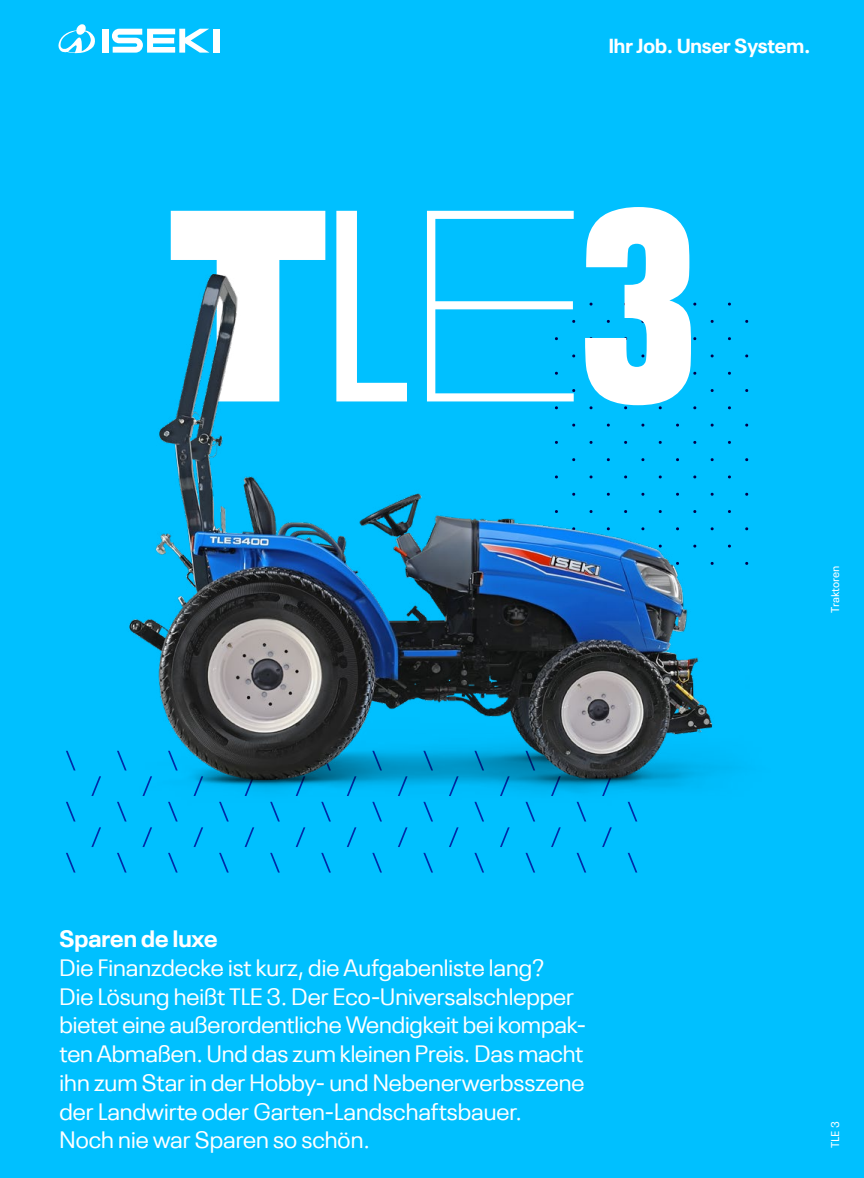
<style>
.page{position:relative;width:864px;height:1178px;background:#fff}
.page>*{position:absolute;margin:0;border:0;box-sizing:border-box;transform-origin:0 0}
.t1{font:900 expanded 270px "Neue Plak";color:#fff}
.t2{font:23.7px/28.7px "Neue Plak";color:#fff}
.t3{font:700 23.7px "Neue Plak";color:#fff}
.t4{font:700 20.25px "Neue Plak";color:#fff}
.t5{font:11.25px "Neue Plak Text";letter-spacing:-.005em;color:#fff}
.s1{font-weight:400;font-stretch:condensed}
.s2{font-weight:100}
.s3{font-stretch:condensed}
</style>
<div class="page">
<div style="left:0;top:0;width:863px;height:1178px;background:#00c0ff"></div>
<svg style="left:327px;top:868px;width:4px;height:4px"></svg>
<svg style="left:58px;top:24px;width:37px;height:30px"></svg>
<div style="left:102px;top:29px;width:6px;height:24px;background:#fff"></div>
<div style="left:214px;top:29px;width:6px;height:24px;background:#fff"></div>
<svg style="left:112px;top:29px;width:97px;height:24px"></svg>
<img style="left:66px;top:274px;width:683px;height:594px">
<p class="t4" style="left:608px;top:29px;width:203px">Ihr Job. Unser System.</p>
<h1 class="t1" style="left:168px;top:76px;width:528px">T<span class="s1">L</span><span class="s2">E</span><span class="s3">3</span></h1>
<p class="t5" style="left:825px;top:612px;width:49px;rotate:-90deg">Traktoren</p>
<p class="t3" style="left:60px;top:920px;width:159px">Sparen de luxe</p>
<p class="t2" style="left:60px;top:951px;width:527px">Die Finanzdecke ist kurz, die Aufgabenliste lang?<br>Die Lösung heißt TLE 3. Der Eco-Universalschlepper bietet eine außerordentliche Wendigkeit bei kompak&shy;ten Abmaßen. Und das zum kleinen Preis. Das macht ihn zum Star in der Hobby- und Nebenerwerbsszene der Landwirte oder Garten-Landschaftsbauer.<br>Noch nie war Sparen so schön.</p>
<p class="t5" style="left:825px;top:1148px;width:28px;rotate:-90deg">TLE 3</p>
</div>
